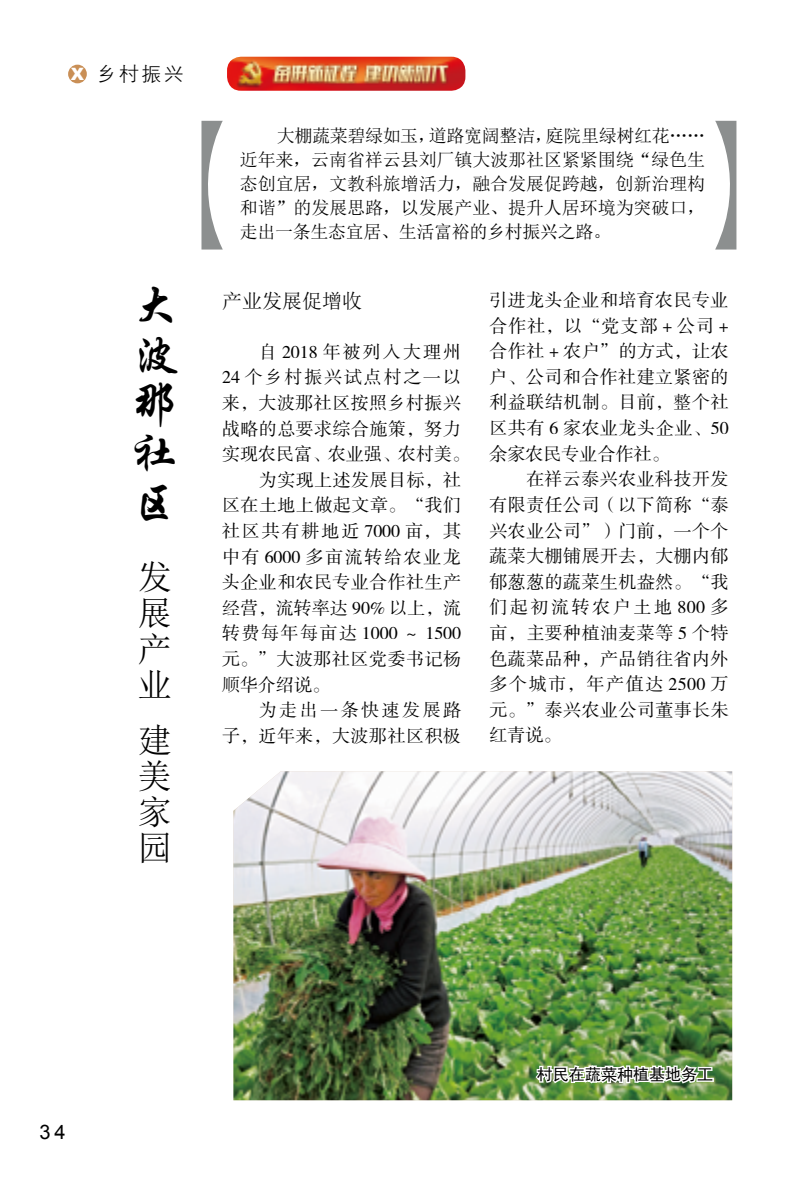
<style>
.page{position:relative;width:806px;height:1191px;background:#fff}
.page>*{position:absolute;margin:0;border:0;box-sizing:border-box;transform-origin:0 0}
.t1{font:48px/49.4px "ST Xingkai";color:#000;text-align:justify}
.t2{font:34px/36px "Sim Sun";color:#000;text-align:justify}
.t3{font:20px "Sim Sun";color:#000}
.t4{font:20px "FZXH1 JW GB1 0";color:#000}
.t5{font:20px "Arial";color:#000}
.t6{font:18px/25.6px "FZSSK GBK1 0";letter-spacing:.025em;color:#000;text-align:justify}
.t7{font:18px/24px "Sim Sun";letter-spacing:-.005em;color:#000;text-align:justify}
.t8{font:18px "FZSSK GBK1 0";color:#000}
.t9{font:18px "FZSSK GBK1 0";letter-spacing:.105em;color:#000}
.t10{font:18px "FZSSK GBK1 0";letter-spacing:.09em;color:#000}
.t11{font:18px "FZSSK GBK1 0";letter-spacing:.1em;color:#000}
.t12{font:18px "FZSSK GBK1 0";letter-spacing:.115em;color:#000}
.t13{font:18px "FZSSK GBK1 0";letter-spacing:.135em;color:#000}
.t14{font:16px "Sim Hei";color:#000}
.s1{font-family:"Arial";font-weight:900;font-size:17px;color:#fff}
</style>
<div class="page">
<div style="left:68px;top:65px;width:19px;height:18px;background:#c98f56;border-radius:50%"></div>
<img style="left:233px;top:771px;width:498px;height:329px">
<img style="left:533px;top:1060px;width:181px;height:41px">
<svg style="left:201px;top:121px;width:22px;height:128px"></svg>
<svg style="left:715px;top:121px;width:22px;height:128px"></svg>
<img style="left:227px;top:57px;width:238px;height:34px">
<p class="t4" style="left:71px;top:63px;width:114px"><span class="s1">X</span> 乡村振兴</p>
<h1 class="t1" style="left:131px;top:282px;width:48px">大波那社区</h1>
<h2 class="t2" style="left:138px;top:558px;width:34px">发展产业</h2>
<h2 class="t2" style="left:138px;top:722px;width:34px">建美家园</h2>
<p class="t7" style="left:240px;top:123px;width:466px;text-indent:37px">大棚蔬菜碧绿如玉，道路宽阔整洁，庭院里绿树红花……近年来，云南省祥云县刘厂镇大波那社区紧紧围绕“绿色生态创宜居，文教科旅增活力，融合发展促跨越，创新治理构和谐”的发展思路，以发展产业、提升人居环境为突破口，走出一条生态宜居、生活富裕的乡村振兴之路。</p>
<p class="t3" style="left:222px;top:291px;width:141px">产业发展促增收</p>
<p class="t12" style="left:259px;top:342px;width:203px">自 2018 年被列入大理州</p>
<p class="t11" style="left:222px;top:368px;width:240px">24 个乡村振兴试点村之一以</p>
<p class="t6" style="left:222px;top:391px;width:240px">来，大波那社区按照乡村振兴</p>
<p class="t6" style="left:222px;top:416px;width:240px">战略的总要求综合施策，努力</p>
<p class="t8" style="left:222px;top:444px;width:249px">实现农民富、农业强、农村美。</p>
<p class="t6" style="left:259px;top:468px;width:203px">为实现上述发展目标，社</p>
<p class="t6" style="left:222px;top:493px;width:240px">区在土地上做起文章。“我们</p>
<p class="t9" style="left:222px;top:521px;width:240px">社区共有耕地近 7000 亩，其</p>
<p class="t10" style="left:222px;top:547px;width:240px">中有 6000 多亩流转给农业龙</p>
<p class="t6" style="left:222px;top:570px;width:240px">头企业和农民专业合作社生产</p>
<p class="t8" style="left:222px;top:598px;width:240px">经营，流转率达 90% 以上，流</p>
<p class="t6" style="left:222px;top:621px;width:240px">转费每年每亩达 1000 ～ 1500</p>
<p class="t6" style="left:222px;top:647px;width:240px">元。”大波那社区党委书记杨</p>
<p class="t6" style="left:222px;top:672px;width:109px">顺华介绍说。</p>
<p class="t13" style="left:259px;top:700px;width:204px">为走出一条快速发展路</p>
<p class="t6" style="left:222px;top:724px;width:240px">子，近年来，大波那社区积极</p>
<p class="t6" style="left:489px;top:288px;width:240px">引进龙头企业和培育农民专业合作社，以“党支部 + 公司 +合作社 + 农户”的方式，让农户、公司和合作社建立紧密的利益联结机制。目前，整个社区共有 6 家农业龙头企业、50余家农民专业合作社。</p>
<p class="t6" style="left:489px;top:467px;width:240px;text-indent:37px">在祥云泰兴农业科技开发有限责任公司（以下简称“泰兴农业公司”）门前，一个个蔬菜大棚铺展开去，大棚内郁郁葱葱的蔬菜生机盎然。“我们起初流转农户土地 800 多亩，主要种植油麦菜等 5 个特色蔬菜品种，产品销往省内外多个城市，年产值达 2500 万元。”泰兴农业公司董事长朱红青说。</p>
<p class="t5" style="left:39px;top:1118px;width:28px">34</p>
<p class="t14" style="left:536px;top:1066px;width:177px">村民在蔬菜种植基地务工</p>
</div>
